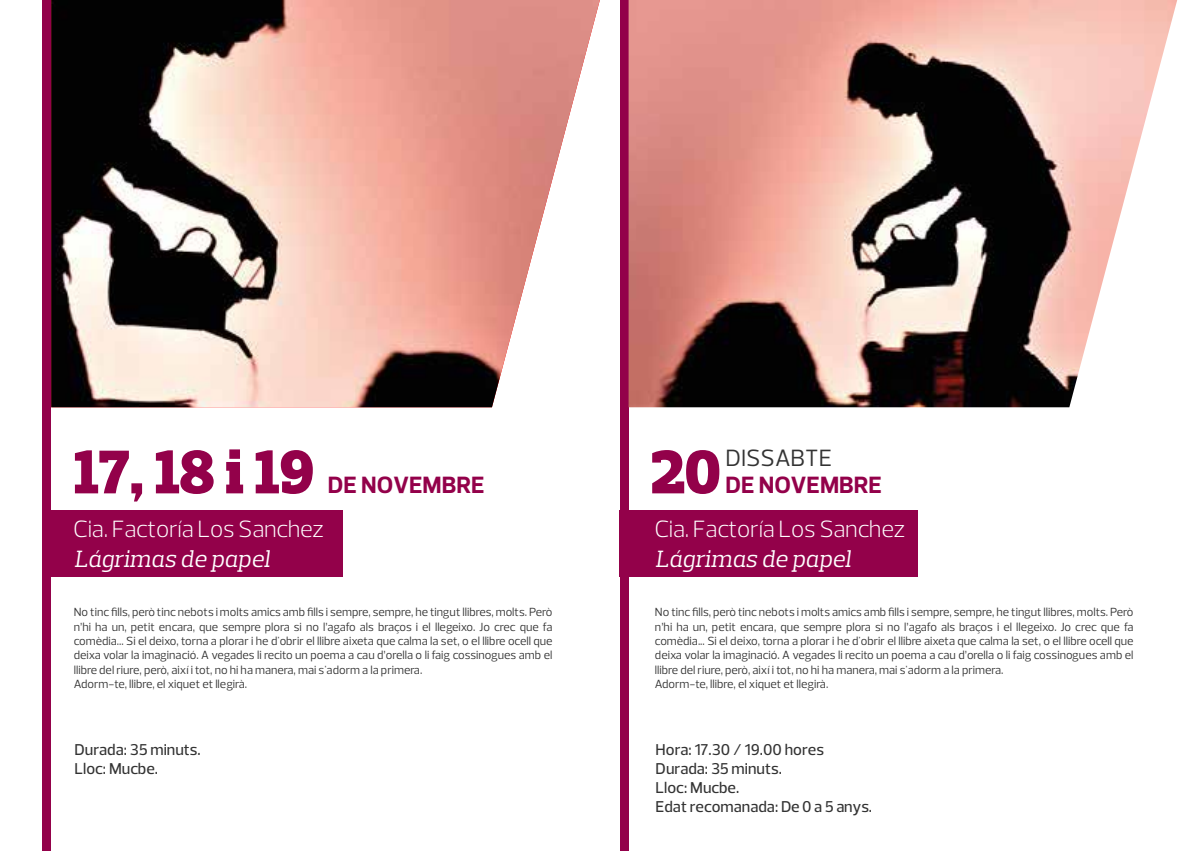
<style>
.page{position:relative;width:1191px;height:851px;background:#fff}
.page>*{position:absolute;margin:0;border:0;box-sizing:border-box;transform-origin:0 0}
.t1{font:900 62.8px "Prelo Slab";color:#93014a}
.t2{font:300 24px "Prelo";letter-spacing:-.015em;color:#fff}
.t3{font:italic 24px "Prelo Slab";color:#fff}
.t4{font:700 24px "Prelo";color:#93014a}
.t5{font:24px "Prelo";color:#333}
.t6{font:500 16px/19.2px "Prelo";color:#333}
.t7{font:12px/14.4px "Prelo";color:#333}
</style>
<div class="page">
<div style="left:42px;top:509px;width:301px;height:67px;background:#93014a"></div>
<div style="left:42px;top:0;width:9px;height:850px;background:#93014a"></div>
<div style="left:619px;top:0;width:9px;height:850px;background:#93014a"></div>
<div style="left:619px;top:509px;width:299px;height:67px;background:#93014a"></div>
<img style="left:51px;top:0;width:549px;height:407px">
<img style="left:628px;top:0;width:549px;height:407px">
<h1 class="t1" style="left:74px;top:433px;width:241px">17, 18 i 19</h1>
<h2 class="t4" style="left:328px;top:470px;width:158px">DE NOVEMBRE</h2>
<h2 class="t2" style="left:73px;top:514px;width:252px">Cia. Factoría Los Sanchez</h2>
<h2 class="t3" style="left:75px;top:544px;width:197px">Lágrimas de papel</h2>
<p class="t7" style="left:74px;top:605px;width:480px">No tinc fills, però tinc nebots i molts amics amb fills i sempre, sempre, he tingut llibres, molts. Però n’hi ha un, petit encara, que sempre plora si no l’agafo als braços i el llegeixo. Jo crec que fa comèdia... Si el deixo, torna a plorar i he d'obrir el llibre aixeta que calma la set, o el llibre ocell que deixa volar la imaginació. A vegades li recito un poema a cau d’orella o li faig cossinogues amb el llibre del riure, però, així i tot, no hi ha manera, mai s'adorm a la primera.<br>Adorm-te, llibre, el xiquet et llegirà.</p>
<h3 class="t6" style="left:75px;top:739px;width:128px">Durada: 35 minuts.<br>Lloc: Mucbe.</h3>
<h2 class="t5" style="left:725px;top:443px;width:108px">DISSABTE</h2>
<h2 class="t4" style="left:725px;top:470px;width:158px">DE NOVEMBRE</h2>
<h2 class="t2" style="left:654px;top:514px;width:252px">Cia. Factoría Los Sanchez</h2>
<h2 class="t3" style="left:655px;top:544px;width:197px">Lágrimas de papel</h2>
<h1 class="t1" style="left:651px;top:433px;width:71px">20</h1>
<p class="t7" style="left:655px;top:605px;width:480px">No tinc fills, però tinc nebots i molts amics amb fills i sempre, sempre, he tingut llibres, molts. Però n’hi ha un, petit encara, que sempre plora si no l’agafo als braços i el llegeixo. Jo crec que fa comèdia... Si el deixo, torna a plorar i he d'obrir el llibre aixeta que calma la set, o el llibre ocell que deixa volar la imaginació. A vegades li recito un poema a cau d’orella o li faig cossinogues amb el llibre del riure, però, així i tot, no hi ha manera, mai s'adorm a la primera.<br>Adorm-te, llibre, el xiquet et llegirà.</p>
<h3 class="t6" style="left:655px;top:739px;width:218px">Hora: 17.30 / 19.00 hores<br>Durada: 35 minuts.<br>Lloc: Mucbe.<br>Edat recomanada: De 0 a 5 anys.</h3>
</div>
